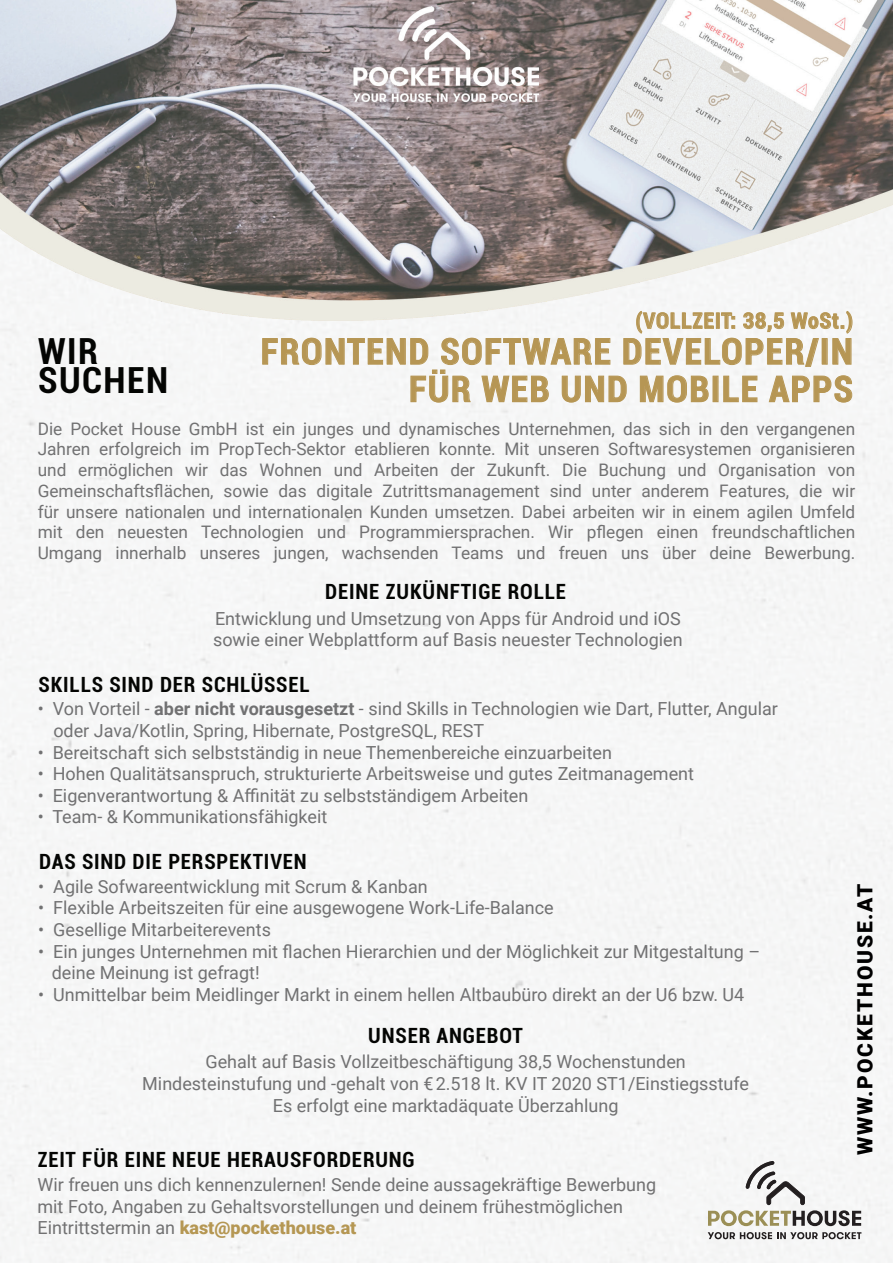
<style>
.page{position:relative;width:893px;height:1263px;background:#fff}
.page>*{position:absolute;margin:0;border:0;box-sizing:border-box;transform-origin:0 0}
.t1{font:700 condensed 36px/37.5px "Roboto";letter-spacing:.04em;color:#b69654;text-align:right}
.t2{font:700 condensed 36px/28.8px "Roboto";letter-spacing:.04em;color:#040503}
.t3{font:700 condensed 21.6px "Roboto";letter-spacing:.04em;color:#b69654}
.t4{font:700 condensed 21px "Roboto";letter-spacing:.04em;color:#040503}
.t5{font:900 21px "Roboto";letter-spacing:.09em;color:#000}
.t6{font:18px/21.6px "Roboto";color:#717172}
.t7{font:17.25px/20.7px "Roboto";color:#717172;text-align:justify}
.s1{font-weight:700}
.s2{font-weight:900;color:#b59753}
</style>
<div class="page">
<img style="left:0;top:0;width:893px;height:332px">
<svg style="left:262px;top:310px;width:590px;height:92px"></svg>
<svg style="left:708px;top:1160px;width:153px;height:66px"></svg>
<svg style="left:708px;top:1232px;width:153px;height:7px"></svg>
<img style="left:353px;top:6px;width:185px;height:96px">
<p class="t3" style="left:635px;top:306px;width:219px">(VOLLZEIT: 38,5 WoSt.)</p>
<h1 class="t2" style="left:38px;top:335px;width:131px">WIR<br>SUCHEN</h1>
<h1 class="t1" style="left:261px;top:331px;width:594px">FRONTEND SOFTWARE DEVELOPER/IN<br>FÜR WEB UND MOBILE APPS</h1>
<p class="t7" style="left:38px;top:418px;width:819px">Die Pocket House GmbH ist ein junges und dynamisches Unternehmen, das sich in den vergangenen Jahren erfolgreich im PropTech-Sektor etablieren konnte. Mit unseren Softwaresystemen organisieren und ermöglichen wir das Wohnen und Arbeiten der Zukunft. Die Buchung und Organisation von Gemeinschaftsflächen, sowie das digitale Zutrittsmanagement sind unter anderem Features, die wir für unsere nationalen und internationalen Kunden umsetzen. Dabei arbeiten wir in einem agilen Umfeld mit den neuesten Technologien und Programmiersprachen. Wir pflegen einen freundschaftlichen Umgang innerhalb unseres jungen, wachsenden Teams und freuen uns über deine Bewerbung.</p>
<p class="t4" style="left:325px;top:577px;width:242px">DEINE ZUKÜNFTIGE ROLLE</p>
<p class="t6" style="left:213px;top:607px;width:471px">Entwicklung und Umsetzung von Apps für Android und iOS sowie einer Webplattform auf Basis neuester Technologien</p>
<p class="t4" style="left:39px;top:669px;width:273px">SKILLS SIND DER SCHLÜSSEL</p>
<p class="t6" style="left:53px;top:697px;width:726px;text-indent:-16px">• Von Vorteil - <span class="s1">aber nicht vorausgesetzt</span> - sind Skills in Technologien wie Dart, Flutter, Angular oder Java/Kotlin, Spring, Hibernate, PostgreSQL, REST</p>
<p class="t6" style="left:38px;top:741px;width:576px">• Bereitschaft sich selbstständig in neue Themenbereiche einzuarbeiten</p>
<p class="t6" style="left:38px;top:762px;width:658px">• Hohen Qualitätsanspruch, strukturierte Arbeitsweise und gutes Zeitmanagement</p>
<p class="t6" style="left:38px;top:784px;width:492px">• Eigenverantwortung &amp; Affinität zu selbstständigem Arbeiten</p>
<p class="t6" style="left:38px;top:805px;width:291px">• Team- &amp; Kommunikationsfähigkeit</p>
<p class="t4" style="left:39px;top:847px;width:269px">DAS SIND DIE PERSPEKTIVEN</p>
<p class="t6" style="left:38px;top:875px;width:391px">• Agile Sofwareentwicklung mit Scrum &amp; Kanban</p>
<p class="t6" style="left:38px;top:896px;width:517px">• Flexible Arbeitszeiten für eine ausgewogene Work-Life-Balance</p>
<p class="t6" style="left:38px;top:918px;width:234px">• Gesellige Mitarbeiterevents</p>
<p class="t6" style="left:52px;top:940px;width:710px;text-indent:-13px">• Ein junges Unternehmen mit flachen Hierarchien und der Möglichkeit zur Mitgestaltung – deine Meinung ist gefragt!</p>
<p class="t6" style="left:38px;top:983px;width:708px">• Unmittelbar beim Meidlinger Markt in einem hellen Altbaubüro direkt an der U6 bzw. U4</p>
<p class="t4" style="left:368px;top:1021px;width:156px">UNSER ANGEBOT</p>
<p class="t6" style="left:142px;top:1050px;width:608px;text-align:center">Gehalt auf Basis Vollzeitbeschäftigung 38,5 Wochenstunden<br>Mindesteinstufung und -gehalt von €2.518 lt. KV IT 2020 ST1/Einstiegsstufe<br>Es erfolgt eine marktadäquate Überzahlung</p>
<p class="t4" style="left:38px;top:1145px;width:378px">ZEIT FÜR EINE NEUE HERAUSFORDERUNG</p>
<p class="t6" style="left:38px;top:1173px;width:620px">Wir freuen uns dich kennenzulernen! Sende deine aussagekräftige Bewerbung mit Foto, Angaben zu Gehaltsvorstellungen und deinem frühestmöglichen<br>Eintrittstermin an <span class="s2">kast@pockethouse.at</span></p>
<p class="t5" style="left:850px;top:1155px;width:273px;rotate:-90deg">WWW.POCKETHOUSE.AT</p>
</div>
